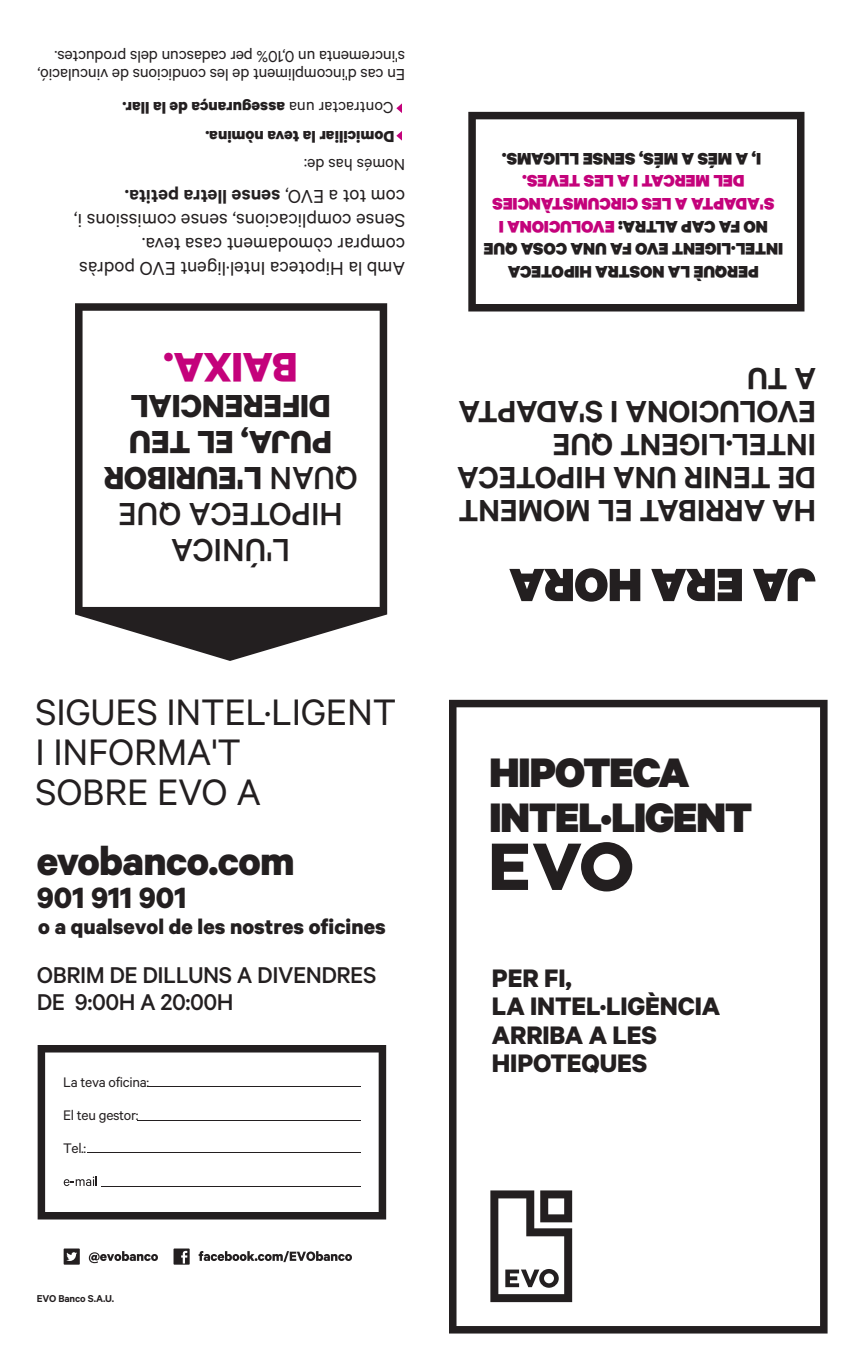
<style>
.page{position:relative;width:851px;height:1357px;background:#fff}
.page>*{position:absolute;margin:0;border:0;box-sizing:border-box;transform-origin:0 0}
.t1{font:900 52.5px "Calibre";letter-spacing:-.005em;color:#231f20}
.t2{font:700 46.5px "Calibre";letter-spacing:-.005em;color:#c4027b}
.t3{font:900 46.35px/45px "Calibre";letter-spacing:-.02em;color:#231f20}
.t4{font:700 45px "Calibre";letter-spacing:-.015em;color:#231f20}
.t5{font:41.55px/39.8px "Calibre";letter-spacing:-.005em;color:#231f20}
.t6{font:700 36px/36px "Calibre";letter-spacing:-.005em;color:#231f20;text-align:center}
.t7{font:600 34.5px/33px "Calibre";letter-spacing:-.005em;color:#231f20}
.t8{font:700 33px "Calibre";color:#231f20}
.t9{font:700 28.5px/28.5px "Calibre";letter-spacing:-.005em;color:#231f20}
.t10{font:500 25.65px/26.4px "Calibre";letter-spacing:-.02em;color:#231f20}
.t11{font:700 23.7px "Calibre";color:#231f20}
.t12{font:21px/24px "Calibre";color:#231f20}
.t13{font:900 18.75px/22.5px "Calibre";color:#231f20;text-align:center}
.t14{font:18px/18px "Calibre";letter-spacing:-.01em;color:#231f20}
.t15{font:700 18px/28.5px "Calibre";color:#231f20}
.t16{font:15.6px/33px "Calibre";letter-spacing:-.02em;color:#231f20}
.t17{font:600 11.25px "Calibre";letter-spacing:-.01em;color:#231f20}
.s1{font-weight:400}
.s2{font-weight:600}
.s3{font-weight:500}
.s4{color:#c4027b}
</style>
<div class="page">
<svg style="left:449px;top:700px;width:378px;height:633px"></svg>
<svg style="left:38px;top:1045px;width:348px;height:174px"></svg>
<svg style="left:64px;top:1176px;width:33px;height:10px"></svg>
<hr style="left:87px;top:1152px;width:273px;height:1px;background:#231f20">
<hr style="left:137px;top:1119px;width:223px;height:1px;background:#231f20">
<hr style="left:147px;top:1086px;width:213px;height:1px;background:#231f20">
<hr style="left:101px;top:1185px;width:259px;height:1px;background:#231f20">
<svg style="left:89px;top:1251px;width:69px;height:12px"></svg>
<div style="left:64px;top:1248px;width:16px;height:16px;background:#231f20"></div>
<svg style="left:66px;top:1252px;width:11px;height:8px"></svg>
<div style="left:173px;top:1248px;width:17px;height:16px;background:#231f20"></div>
<svg style="left:181px;top:1250px;width:6px;height:13px"></svg>
<svg style="left:198px;top:1251px;width:154px;height:11px"></svg>
<svg style="left:492px;top:842px;width:140px;height:49px"></svg>
<svg style="left:468px;top:112px;width:336px;height:199px"></svg>
<svg style="left:75px;top:303px;width:312px;height:358px"></svg>
<svg style="left:396px;top:131px;width:6px;height:10px"></svg>
<svg style="left:396px;top:103px;width:6px;height:10px"></svg>
<p class="t14" style="left:405px;top:84px;width:369px;rotate:-180deg">En cas d'incompliment de les condicions de vinculació, s'incrementa un 0,10% per cadascun dels productes.</p>
<p class="t15" style="left:394px;top:151px;width:273px;rotate:-180deg">Domiciliar la teva nòmina.<br><span class="s1">Contractar una</span> assegurança de la llar.</p>
<p class="t14" style="left:405px;top:174px;width:103px;rotate:-180deg">Només has de:</p>
<p class="t12" style="left:405px;top:282px;width:332px;rotate:-180deg">Amb la Hipoteca Intel·ligent EVO podràs comprar còmodament casa teva.<br>Sense complicacions, sense comissions i, com tot a EVO, <span class="s2">sense lletra petita.</span></p>
<h2 class="t2" style="left:298px;top:395px;width:136px;rotate:-180deg">BAIXA.</h2>
<h3 class="t6" style="left:357px;top:569px;width:255px;rotate:-180deg"><span class="s3">L'ÚNICA<br>HIPOTECA QUE<br>QUAN</span> L'EURIBOR<br>PUJA, EL TEU<br>DIFERENCIAL</h3>
<h3 class="t5" style="left:36px;top:690px;width:362px">SIGUES INTEL·LIGENT<br>I INFORMA'T<br>SOBRE EVO A</h3>
<h3 class="t4" style="left:37px;top:833px;width:259px">evobanco.com</h3>
<h3 class="t8" style="left:37px;top:877px;width:151px">901 911 901</h3>
<p class="t11" style="left:38px;top:911px;width:349px">o a qualsevol de les nostres oficines</p>
<h3 class="t10" style="left:37px;top:961px;width:341px">OBRIM DE DILLUNS A DIVENDRES<br>DE 9:00H A 20:00H</h3>
<p class="t16" style="left:63px;top:1065px;width:88px">La teva oficina:<br>El teu gestor:<br>Tel.:</p>
<p class="t13" style="left:761px;top:171px;width:260px;rotate:-180deg">I, A MÉS A MÉS, SENSE LLIGAMS.</p>
<p class="t13" style="left:782px;top:283px;width:301px;rotate:-180deg">PERQUÈ LA NOSTRA HIPOTECA<br>INTEL·LIGENT EVO FA UNA COSA QUE<br>NO FA CAP ALTRA: <span class="s4">EVOLUCIONA I<br>S'ADAPTA A LES CIRCUMSTÀNCIES<br>DEL MERCAT I A LES TEVES.</span></p>
<h3 class="t7" style="left:816px;top:528px;width:360px;rotate:-180deg">HA ARRIBAT EL MOMENT<br>DE TENIR UNA HIPOTECA<br>INTEL·LIGENT QUE<br>EVOLUCIONA I S'ADAPTA<br>A TU</h3>
<h1 class="t1" style="left:816px;top:618px;width:308px;rotate:-180deg">JA ERA HORA</h1>
<h3 class="t3" style="left:489px;top:748px;width:264px">HIPOTECA<br>INTEL·LIGENT</h3>
<h3 class="t9" style="left:492px;top:962px;width:230px">PER FI,<br>LA INTEL·LIGÈNCIA<br>ARRIBA A LES<br>HIPOTEQUES</h3>
<p class="t17" style="left:37px;top:1291px;width:79px">EVO Banco S.A.U.</p>
</div>
